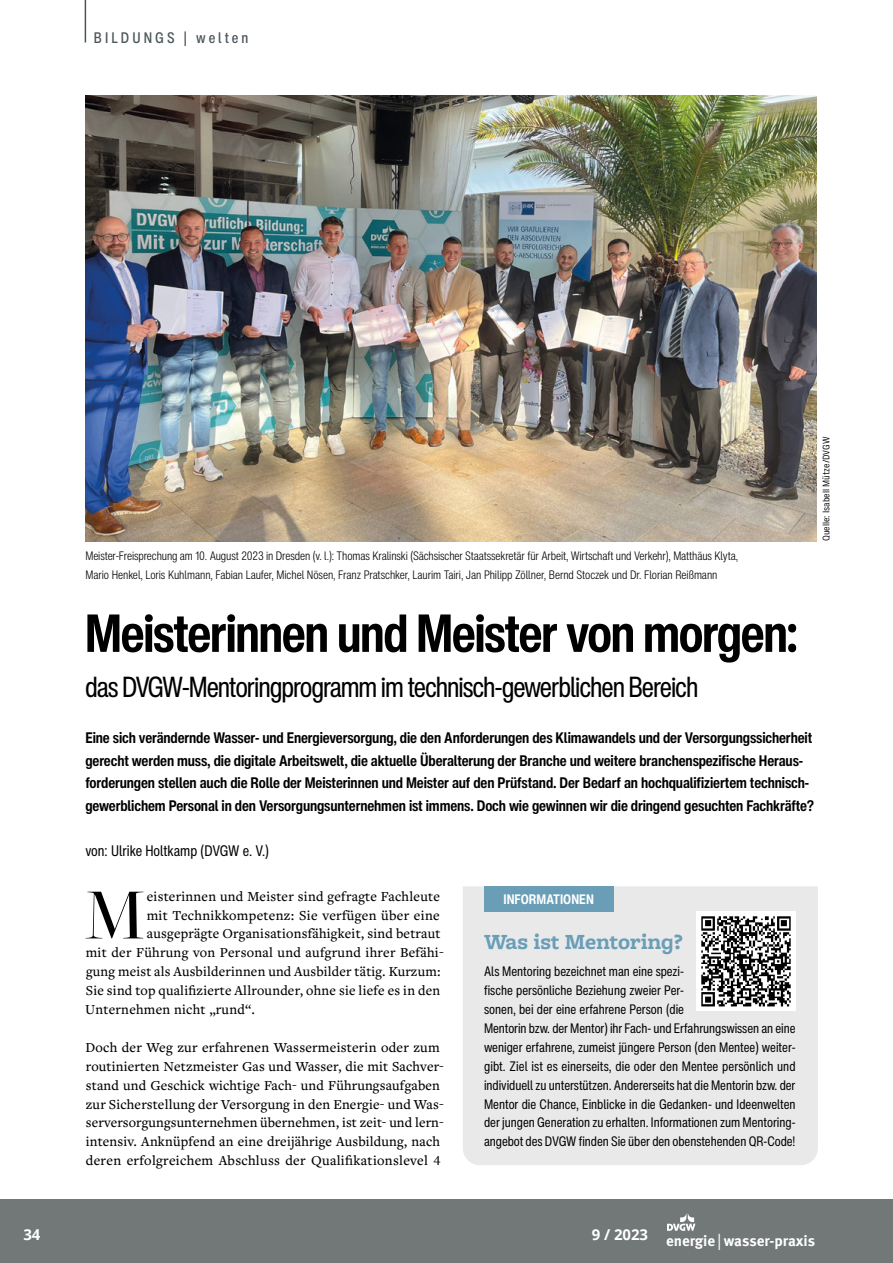
<style>
.page{position:relative;width:893px;height:1263px;background:#fff}
.page>*{position:absolute;margin:0;border:0;box-sizing:border-box;transform-origin:0 0}
.t1{font:500 74.7px "Freight Big Pro";color:#000}
.t2{font:700 condensed 52.5px "Helvetica Now Display";letter-spacing:-.01em;color:#000}
.t3{font:condensed 28.5px "Helvetica Now Display";letter-spacing:-.015em;color:#000}
.t4{font:700 22.5px "Freight Macro Pro";color:#6a9eb7}
.t5{font:700 condensed 15px/22.5px "Helvetica Now Text";letter-spacing:-.01em;color:#000}
.t6{font:condensed 15px "Helvetica Now Text";color:#000}
.t7{font:700 15px "Meta OT";letter-spacing:-.005em;color:#fff}
.t8{font:500 condensed 15px "Helvetica Now Text";letter-spacing:.2em;color:#4b565b}
.t9{font:700 15px "Open Sans";letter-spacing:-.005em;color:#fff}
.t10{font:500 14.25px/18.9px "Freight Text Pro";letter-spacing:.015em;color:#000}
.t11{font:condensed 13.5px/18.9px "Helvetica Now Text";color:#000}
.t12{font:700 condensed 13.5px "Helvetica Now Text";letter-spacing:.005em;color:#fff}
.t13{font:300 condensed 12px/18.9px "Helvetica Now Text";letter-spacing:-.01em;color:#000}
.t14{font:condensed 9px "Helvetica Now Micro";color:#000}
.s1{font-family:"Meta OT Norm";font-weight:400;font-size:17.4px}
</style>
<div class="page">
<div style="left:463px;top:886px;width:355px;height:279px;background:#e9e9e9"></div>
<div style="left:484px;top:886px;width:129px;height:26px;background:#6a9eb7"></div>
<img style="left:697px;top:912px;width:98px;height:98px">
<img style="left:85px;top:96px;width:732px;height:445px">
<hr style="left:85px;top:0;width:1px;height:43px;background:#4b565b">
<div style="left:0;top:1199px;width:893px;height:64px;background:#727777"></div>
<svg style="left:667px;top:1213px;width:28px;height:18px"></svg>
<p class="t8" style="left:94px;top:27px;width:156px">BILDUNGS | welten</p>
<p class="t13" style="left:85px;top:547px;width:654px">Meister-Freisprechung am 10. August 2023 in Dresden (v. l.): Thomas Kralinski (Sächsischer Staatssekretär für Arbeit, Wirtschaft und Verkehr), Matthäus Klyta,<br>Mario Henkel, Loris Kuhlmann, Fabian Laufer, Michel Nösen, Franz Pratschker, Laurim Tairi, Jan Philipp Zöllner, Bernd Stoczek und Dr. Florian Reißmann</p>
<p class="t14" style="left:820px;top:541px;width:106px;rotate:-90deg">Quelle: Isabell Mütze/DVGW</p>
<h2 class="t2" style="left:85px;top:599px;width:713px">Meisterinnen und Meister von morgen:</h2>
<h3 class="t3" style="left:85px;top:668px;width:614px">das DVGW-Mentoringprogramm im technisch-gewerblichen Bereich</h3>
<p class="t5" style="left:85px;top:727px;width:730px">Eine sich verändernde Wasser- und Energieversorgung, die den Anforderungen des Klimawandels und der Versorgungssicherheit gerecht werden muss, die digitale Arbeitswelt, die aktuelle Überalterung der Branche und weitere branchenspezifische Heraus&shy;forderungen stellen auch die Rolle der Meisterinnen und Meister auf den Prüfstand. Der Bedarf an hochqualifiziertem technisch&shy;gewerblichem Personal in den Versorgungsunternehmen ist immens. Doch wie gewinnen wir die dringend gesuchten Fachkräfte?</p>
<p class="t6" style="left:85px;top:840px;width:185px">von: Ulrike Holtkamp (DVGW e. V.)</p>
<h1 class="t1" style="left:84px;top:865px;width:63px">M</h1>
<p class="t10" style="left:147px;top:886px;width:295px">eisterinnen und Meister sind gefragte Fachleute</p>
<p class="t10" style="left:147px;top:905px;width:295px">mit Technikkompetenz: Sie verfügen über eine</p>
<p class="t10" style="left:147px;top:924px;width:295px">ausgeprägte Organisationsfähigkeit, sind betraut</p>
<p class="t10" style="left:86px;top:943px;width:359px">mit der Führung von Personal und aufgrund ihrer Befähi-</p>
<p class="t10" style="left:86px;top:962px;width:356px">gung meist als Ausbilderinnen und Ausbilder tätig. Kurzum:</p>
<p class="t10" style="left:86px;top:980px;width:356px">Sie sind top qualifizierte Allrounder, ohne sie liefe es in den</p>
<p class="t10" style="left:85px;top:999px;width:171px">Unternehmen nicht „rund“.</p>
<p class="t10" style="left:85px;top:1037px;width:360px">Doch der Weg zur erfahrenen Wassermeisterin oder zum routinierten Netzmeister Gas und Wasser, die mit Sachver&shy;stand und Geschick wichtige Fach- und Führungsaufgaben zur Sicherstellung der Versorgung in den Energie- und Was&shy;serversorgungsunternehmen übernehmen, ist zeit- und lern&shy;intensiv. Anknüpfend an eine dreijährige Ausbildung, nach deren erfolgreichem Abschluss der Qualifikationslevel 4</p>
<p class="t12" style="left:503px;top:890px;width:92px">INFORMATIONEN</p>
<h3 class="t4" style="left:484px;top:926px;width:200px">Was ist Mentoring?</h3>
<p class="t11" style="left:484px;top:962px;width:313px">Als Mentoring bezeichnet man eine spezi-<br>fische persönliche Beziehung zweier Per-<br>sonen, bei der eine erfahrene Person (die<br>Mentorin bzw. der Mentor) ihr Fach- und Erfahrungswissen an eine weniger erfahrene, zumeist jüngere Person (den Mentee) weiter&shy;gibt. Ziel ist es einerseits, die oder den Mentee persönlich und individuell zu unterstützen. Andererseits hat die Mentorin bzw. der Mentor die Chance, Einblicke in die Gedanken- und Ideenwelten der jungen Generation zu erhalten. Informationen zum Mentoring&shy;angebot des DVGW finden Sie über den obenstehenden QR-Code!</p>
<p class="t9" style="left:23px;top:1224px;width:19px">34</p>
<p class="t7" style="left:666px;top:1232px;width:150px">energie <span class="s1">|</span>wasser-praxis</p>
<p class="t9" style="left:592px;top:1224px;width:58px">9 / 2023</p>
</div>
